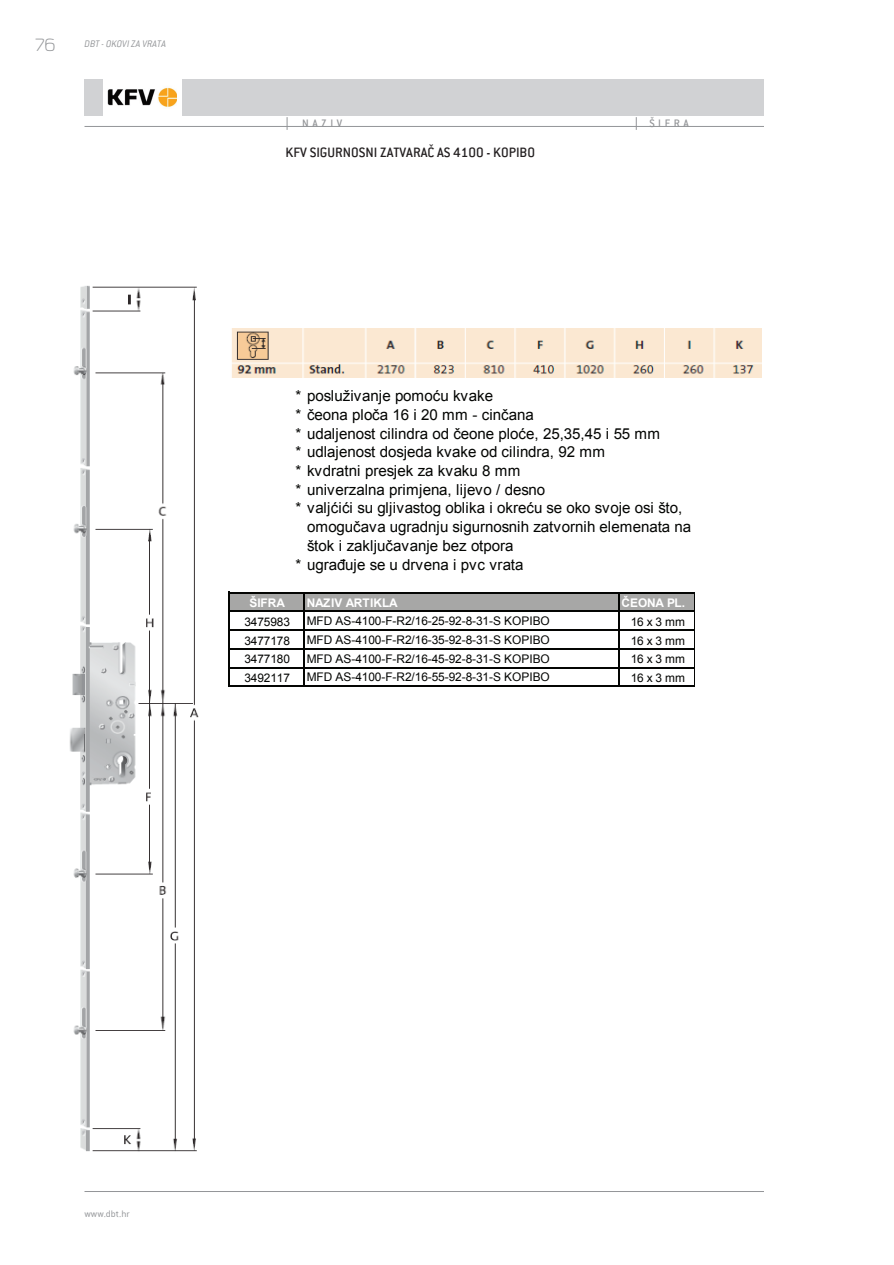
<style>
.page{position:relative;width:894px;height:1265px;background:#fff}
.page>*{position:absolute;margin:0;border:0;box-sizing:border-box;transform-origin:0 0}
.t1{font:300 18px "Eurosoft";color:#939598}
.t2{font:15.15px "Arial";letter-spacing:-.01em;color:#040503}
.t3{font:500 15px "Conduit ITC";color:#231f20}
.t4{font:500 12px "Conduit ITC";letter-spacing:.3em;color:#939598}
.t5{font:11.85px "Arial";letter-spacing:-.01em;color:#040503}
.t6{font:700 11.85px "Arial";letter-spacing:-.005em;color:#fff}
.t7{font:italic 300 10.5px "Conduit ITC";color:#939598}
.t8{font:300 10.5px "Conduit ITC";color:#939598}
</style>
<div class="page">
<div style="left:84px;top:80px;width:679px;height:36px;background:#d1d2d4"></div>
<svg style="left:287px;top:117px;width:1px;height:13px"></svg>
<svg style="left:635px;top:117px;width:1px;height:13px"></svg>
<div style="left:103px;top:75px;width:79px;height:45px;background:#fff"></div>
<img style="left:108px;top:87px;width:69px;height:20px">
<hr style="left:84px;top:126px;width:679px;height:1px;background:#939598">
<hr style="left:84px;top:1191px;width:679px;height:1px;background:#939598">
<img style="left:69px;top:285px;width:164px;height:867px">
<div style="left:228px;top:592px;width:542px;height:19px;background:#a7a7a6"></div>
<hr style="left:228px;top:592px;width:1px;height:95px;background:#040503">
<hr style="left:303px;top:593px;width:2px;height:94px;background:#040503">
<hr style="left:618px;top:593px;width:1px;height:94px;background:#040503">
<hr style="left:693px;top:593px;width:2px;height:94px;background:#040503">
<hr style="left:229px;top:592px;width:542px;height:1px;background:#040503">
<hr style="left:229px;top:610px;width:542px;height:2px;background:#040503">
<hr style="left:229px;top:629px;width:542px;height:2px;background:#040503">
<hr style="left:229px;top:648px;width:542px;height:1px;background:#040503">
<hr style="left:229px;top:667px;width:542px;height:1px;background:#040503">
<hr style="left:229px;top:685px;width:542px;height:2px;background:#040503">
<img style="left:230px;top:328px;width:531px;height:49px">
<div style="left:695px;top:586px;width:86px;height:110px;background:#fff"></div>
<p class="t1" style="left:35px;top:38px;width:22px">76</p>
<p class="t7" style="left:84px;top:38px;width:83px">DBT - OKOVI ZA VRATA</p>
<p class="t4" style="left:302px;top:117px;width:42px">NAZIV</p>
<p class="t4" style="left:649px;top:117px;width:41px">ŠIFRA</p>
<p class="t3" style="left:285px;top:144px;width:251px">KFV SIGURNOSNI ZATVARAČ AS 4100 - KOPIBO</p>
<p class="t2" style="left:295px;top:387px;width:199px">* posluživanje pomoću kvake</p>
<p class="t2" style="left:295px;top:406px;width:240px">* čeona ploča 16 i 20 mm - cinčana</p>
<p class="t2" style="left:295px;top:425px;width:366px">* udaljenost cilindra od čeone ploće, 25,35,45 i 55 mm</p>
<p class="t2" style="left:295px;top:443px;width:311px">* udlajenost dosjeda kvake od cilindra, 92 mm</p>
<p class="t2" style="left:295px;top:462px;width:226px">* kvdratni presjek za kvaku 8 mm</p>
<p class="t2" style="left:295px;top:481px;width:251px">* univerzalna primjena, lijevo / desno</p>
<p class="t2" style="left:295px;top:499px;width:388px">* valjćići su gljivastog oblika i okreću se oko svoje osi što,</p>
<p class="t2" style="left:307px;top:518px;width:385px">omogučava ugradnju sigurnosnih zatvornih elemenata na</p>
<p class="t2" style="left:307px;top:537px;width:208px">štok i zaključavanje bez otpora</p>
<p class="t2" style="left:295px;top:556px;width:229px">* ugrađuje se u drvena i pvc vrata</p>
<p class="t6" style="left:249px;top:596px;width:37px">ŠIFRA</p>
<p class="t6" style="left:306px;top:596px;width:93px">NAZIV ARTIKLA</p>
<p class="t5" style="left:244px;top:615px;width:47px">3475983</p>
<p class="t5" style="left:306px;top:614px;width:244px">MFD AS-4100-F-R2/16-25-92-8-31-S KOPIBO</p>
<p class="t5" style="left:630px;top:615px;width:56px">16 x 3 mm</p>
<p class="t5" style="left:244px;top:633px;width:47px">3477178</p>
<p class="t5" style="left:306px;top:633px;width:244px">MFD AS-4100-F-R2/16-35-92-8-31-S KOPIBO</p>
<p class="t5" style="left:630px;top:633px;width:56px">16 x 3 mm</p>
<p class="t5" style="left:244px;top:652px;width:47px">3477180</p>
<p class="t5" style="left:306px;top:651px;width:244px">MFD AS-4100-F-R2/16-45-92-8-31-S KOPIBO</p>
<p class="t5" style="left:630px;top:652px;width:56px">16 x 3 mm</p>
<p class="t5" style="left:244px;top:671px;width:47px">3492117</p>
<p class="t5" style="left:306px;top:670px;width:244px">MFD AS-4100-F-R2/16-55-92-8-31-S KOPIBO</p>
<p class="t5" style="left:630px;top:671px;width:56px">16 x 3 mm</p>
<p class="t8" style="left:84px;top:1208px;width:47px">www.dbt.hr</p>
</div>
